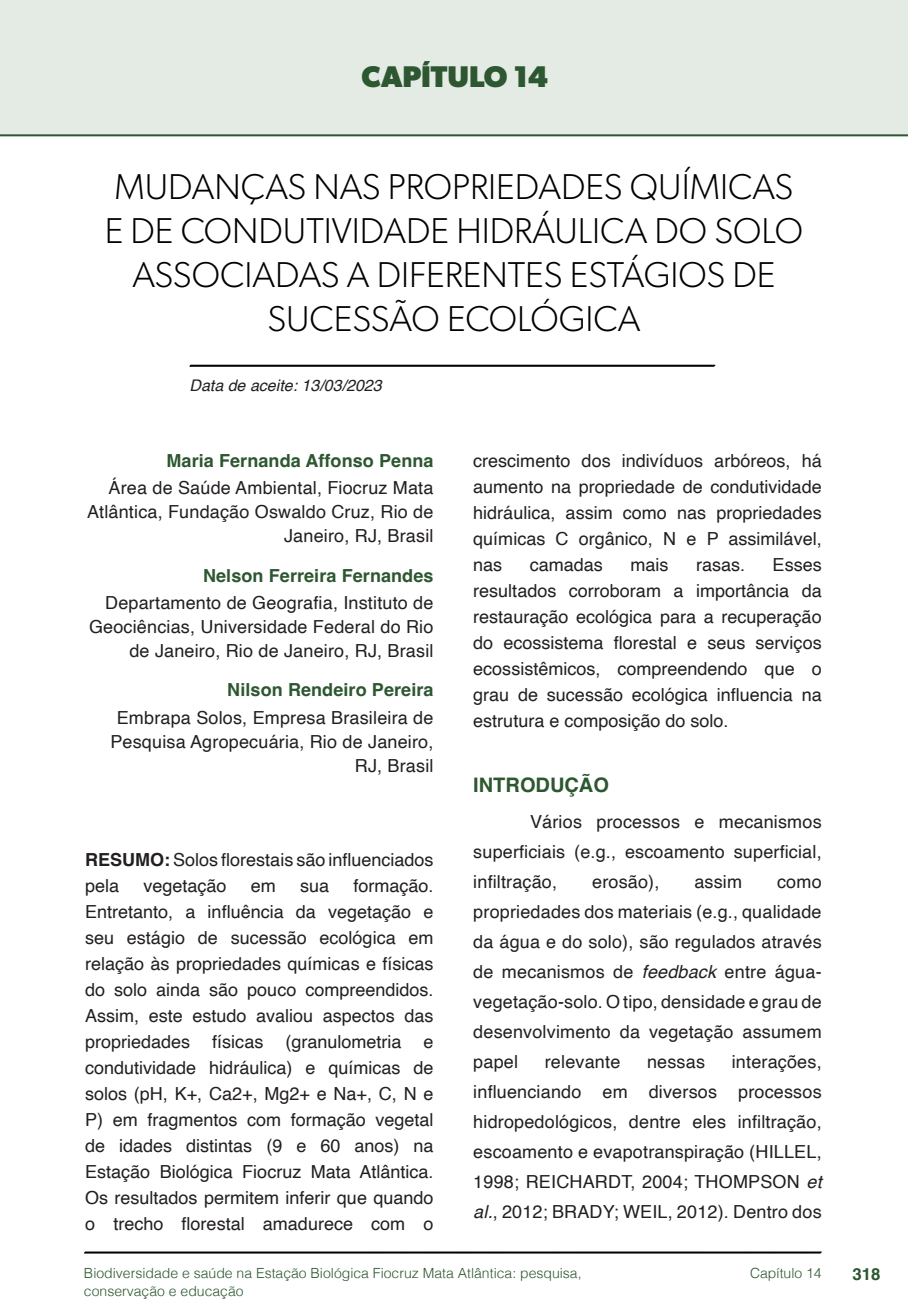
<style>
.page{position:relative;width:908px;height:1304px;background:#fff}
.page>*{position:absolute;margin:0;border:0;box-sizing:border-box;transform-origin:0 0}
.t1{font:300 36px/44px "Gibson";color:#000;text-align:center}
.t2{font:700 30px "Gibson";color:#2d5730}
.t3{font:700 20px "Helvetica";color:#2d5730}
.t4{font:18px/26px "Helvetica";letter-spacing:.01em;color:#231f20;text-align:justify}
.t5{font:700 18px "Helvetica";letter-spacing:.005em;color:#2d5730}
.t6{font:700 16.8px "Helvetica";color:#2d5730}
.t7{font:italic 16px "Helvetica";color:#231f20}
.t8{font:300 14px/18px "Helvetica";color:#2d5730}
.s1{font-weight:700}
.s2{font-style:italic}
</style>
<div class="page">
<svg style="left:84px;top:1251px;width:737px;height:3px;background:#515151"></svg>
<svg style="left:189px;top:364px;width:526px;height:3px;background:#4f4f4f"></svg>
<div style="left:0;top:0;width:907px;height:136px;background:#e4eae4"></div>
<div style="left:44px;top:72px;width:68px;height:61px;background:#e4eae4"></div>
<h2 class="t2" style="left:361px;top:58px;width:188px">CAPÍTULO 14</h2>
<h1 class="t1" style="left:105px;top:164px;width:699px">MUDANÇAS NAS PROPRIEDADES QUÍMICAS<br>E DE CONDUTIVIDADE HIDRÁULICA DO SOLO<br>ASSOCIADAS A DIFERENTES ESTÁGIOS DE<br>SUCESSÃO ECOLÓGICA</h1>
<p class="t7" style="left:189px;top:373px;width:194px">Data de aceite: 13/03/2023</p>
<p class="t5" style="left:166px;top:450px;width:268px">Maria Fernanda Affonso Penna</p>
<p class="t4" style="left:87px;top:477px;width:348px;line-height:24px;text-align:right">Área de Saúde Ambiental, Fiocruz Mata<br>Atlântica, Fundação Oswaldo Cruz, Rio de<br>Janeiro, RJ, Brasil</p>
<p class="t5" style="left:203px;top:564px;width:232px">Nelson Ferreira Fernandes</p>
<p class="t4" style="left:89px;top:591px;width:346px;line-height:24px;text-align:right">Departamento de Geografia, Instituto de<br>Geociências, Universidade Federal do Rio de Janeiro, Rio de Janeiro, RJ, Brasil</p>
<p class="t5" style="left:227px;top:679px;width:208px">Nilson Rendeiro Pereira</p>
<p class="t4" style="left:110px;top:706px;width:324px;line-height:24px;text-align:right">Embrapa Solos, Empresa Brasileira de<br>Pesquisa Agropecuária, Rio de Janeiro,<br>RJ, Brasil</p>
<p class="t4" style="left:85px;top:847px;width:350px"><span class="s1">RESUMO:</span> Solos florestais são influenciados pela</p>
<p class="t4" style="left:85px;top:873px;width:350px;text-indent:268px">formação.<br>Entretanto, a influência da vegetação e seu estágio de sucessão ecológica em relação às propriedades químicas e físicas do solo ainda são pouco compreendidos.<br>Assim, este estudo avaliou aspectos das propriedades físicas (granulometria e condutividade hidráulica) e químicas de solos (pH, K+, Ca2+, Mg2+ e Na+, C, N e P) em fragmentos com formação vegetal de idades distintas (9 e 60 anos) na Estação Biológica Fiocruz Mata Atlântica.<br>Os resultados permitem inferir que quando o trecho florestal amadurece com o</p>
<p class="t4" style="left:143px;top:873px;width:85px">vegetação</p>
<p class="t4" style="left:251px;top:873px;width:27px">em</p>
<p class="t4" style="left:300px;top:873px;width:31px">sua</p>
<p class="t4" style="left:473px;top:448px;width:350px">crescimento dos indivíduos arbóreos, há aumento na propriedade de condutividade hidráulica, assim como nas propriedades químicas C orgânico, N e P assimilável, nas</p>
<p class="t4" style="left:529px;top:552px;width:75px">camadas</p>
<p class="t4" style="left:630px;top:552px;width:39px">mais</p>
<p class="t4" style="left:695px;top:552px;width:51px">rasas.</p>
<p class="t4" style="left:473px;top:552px;width:350px;text-indent:299px">Esses resultados corroboram a importância da restauração ecológica para a recuperação do ecossistema florestal e seus serviços ecossistêmicos, compreendendo que o grau de sucessão ecológica influencia na estrutura e composição do solo.</p>
<p class="t3" style="left:473px;top:773px;width:137px">INTRODUÇÃO</p>
<p class="t4" style="left:473px;top:807px;width:350px;line-height:30px;text-indent:57px">Vários processos e mecanismos superficiais (e.g., escoamento superficial, infiltração,</p>
<p class="t4" style="left:592px;top:869px;width:69px">erosão),</p>
<p class="t4" style="left:694px;top:869px;width:49px">assim</p>
<p class="t4" style="left:473px;top:867px;width:350px;line-height:30px;text-indent:304px">como propriedades dos materiais (e.g., qualidade da água e do solo), são regulados através de mecanismos de <span class="s2">feedback</span> entre água&shy;vegetação-solo. O tipo, densidade e grau de desenvolvimento da vegetação assumem papel</p>
<p class="t4" style="left:473px;top:1047px;width:350px;line-height:30px;text-indent:258px">interações, influenciando em diversos processos hidropedológicos, dentre eles infiltração, escoamento e evapotranspiração (HILLEL, 1998; REICHARDT, 2004; THOMPSON <span class="s2">et al.</span>, 2012; BRADY; WEIL, 2012). Dentro dos</p>
<p class="t4" style="left:544px;top:1049px;width:77px">relevante</p>
<p class="t4" style="left:646px;top:1049px;width:59px">nessas</p>
<p class="t8" style="left:84px;top:1263px;width:499px">Biodiversidade e saúde na Estação Biológica Fiocruz Mata Atlântica: pesquisa, conservação e educação</p>
<p class="t8" style="left:749px;top:1263px;width:73px">Capítulo 14</p>
<p class="t6" style="left:851px;top:1264px;width:30px">318</p>
</div>
